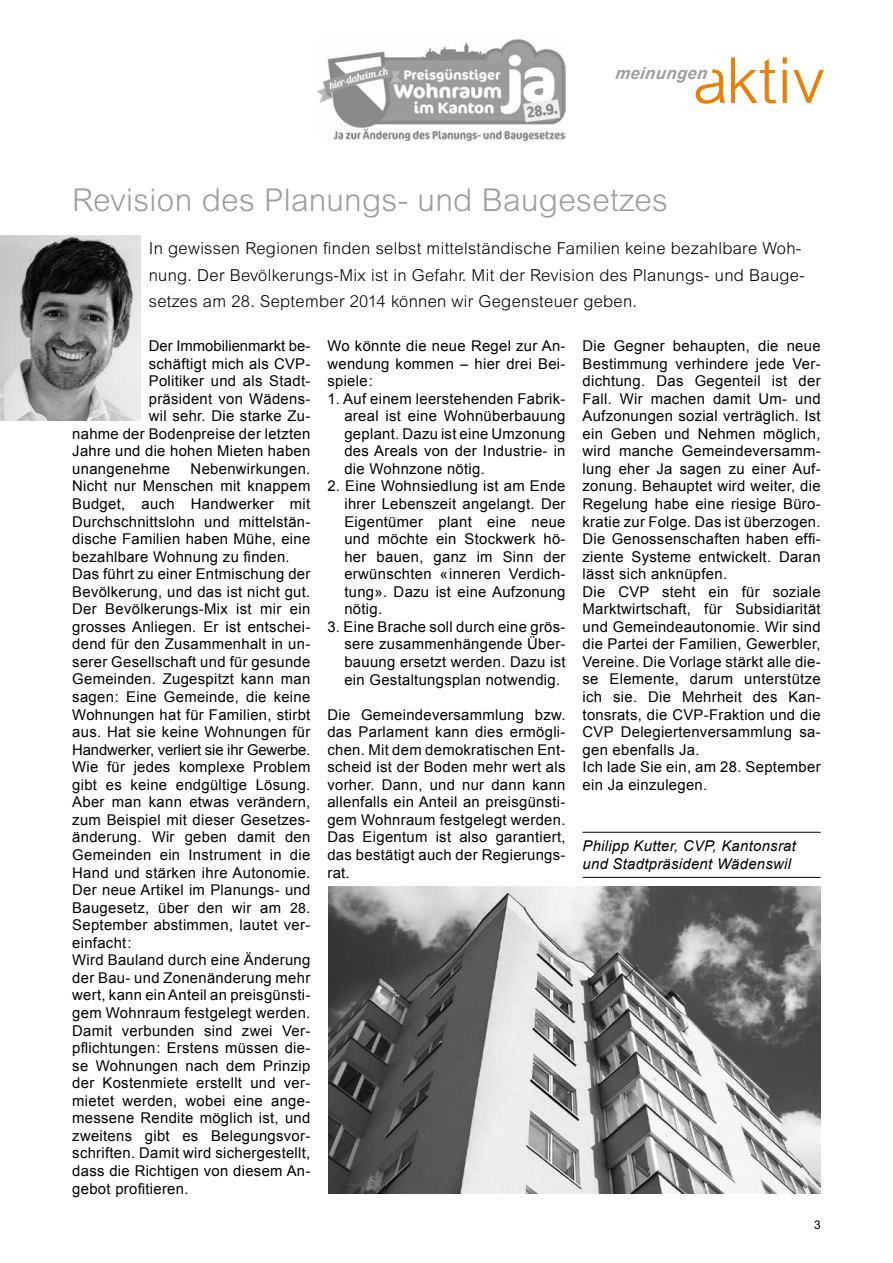
<style>
.page{position:relative;width:893px;height:1263px;background:#fff}
.page>*{position:absolute;margin:0;border:0;box-sizing:border-box;transform-origin:0 0}
.t1{font:300 63.15px "Arial MT Std";letter-spacing:.02em;color:#ee7f04}
.t2{font:300 31.5px "Arial MT Std";letter-spacing:.01em;color:#9c9e9f}
.t3{font:italic 700 16.8px "Arial";color:#9c9e9f}
.t4{font:300 16.5px/26.2px "Arial MT Std";letter-spacing:.02em;color:#000}
.t5{font:14.85px/17.5px "Arial";letter-spacing:.02em;color:#000;text-align:justify}
.t6{font:italic 14.85px/17.5px "Arial";letter-spacing:.02em;color:#000}
.t7{font:14.85px "Arial";color:#000}
.t8{font:12px "Arial";color:#000}
.s1{font-size:14.1px}
</style>
<div class="page">
<img style="left:0;top:235px;width:140px;height:186px">
<img style="left:317px;top:39px;width:249px;height:101px">
<img style="left:329px;top:887px;width:492px;height:306px">
<hr style="left:583px;top:877px;width:238px;height:1px;background:#000">
<hr style="left:583px;top:832px;width:238px;height:1px;background:#000">
<h1 class="t1" style="left:693px;top:45px;width:133px">aktiv</h1>
<p class="t3" style="left:615px;top:61px;width:31px">mei</p>
<p class="t3" style="left:617px;top:61px;width:94px">meinungen</p>
<h2 class="t2" style="left:72px;top:182px;width:597px">Revision des Planungs- und Baugesetzes</h2>
<p class="t4" style="left:149px;top:235px;width:658px">In gewissen Regionen finden selbst mittelständische Familien keine bezahlbare Woh&shy;nung. Der Bevölkerungs-M ix ist in Gefahr. M it der Revision des Planungs- und Bauge&shy;setzes am 28. September 2014 können wir Gegensteuer geben.</p>
<p class="t7" style="left:149px;top:336px;width:163px">Der Immobilienmarkt be-</p>
<p class="t5" style="left:149px;top:355px;width:163px">schäftigt mich als CVP-</p>
<p class="t5" style="left:149px;top:372px;width:163px">Politiker und als Stadt-</p>
<p class="t5" style="left:149px;top:390px;width:163px">präsident von Wädens-</p>
<p class="t5" style="left:149px;top:407px;width:163px">wil sehr. Die starke Zu-</p>
<p class="t5" style="left:72px;top:425px;width:240px">nahme der Bodenpreise der letzten</p>
<p class="t5" style="left:72px;top:442px;width:240px">Jahre und die hohen Mieten haben</p>
<p class="t5" style="left:72px;top:460px;width:99px">unangenehme</p>
<p class="t5" style="left:72px;top:460px;width:240px;text-align:left;text-indent:118px">Nebenwirkungen.<br>Nicht nur Menschen mit knappem<br>Budget, auch Handwerker mit<br>Durchschnittslohn und mittelstän&shy;dische Familien haben Mühe, eine bezahlbare Wohnung zu finden.<br>Das führt zu einer Entmischung der<br>Bevölkerung, und das ist nicht gut.<br>Der Bevölkerungs-Mix ist mir ein grosses Anliegen. Er ist entschei&shy;dend für den Zusammenhalt in un&shy;serer Gesellschaft und für gesunde<br>Gemeinden. Zugespitzt kann man sagen: Eine Gemeinde, die keine<br>Wohnungen hat für Familien, stirbt aus. Hat sie keine Wohnungen für<br>Handwerker, verliert sie ihr Gewerbe.<br>Wie für jedes komplexe Problem gibt es keine endgültige Lösung.<br>Aber man kann etwas verändern, zum Beispiel mit dieser Gesetzes&shy;änderung. Wir geben damit den<br>Gemeinden ein Instrument in die<br>Hand und stärken ihre Autonomie.<br>Der neue Artikel im Planungs- und<br>Baugesetz, über den wir am <span class="s1">28</span>.<br>September abstimmen, lautet ver&shy;einfacht:<br>Wird Bauland durch eine Änderung der Bau- und Zonenänderung mehr wert, kann ein Anteil an preisgünsti&shy;gem Wohnraum festgelegt werden.<br>Damit verbunden sind zwei Ver&shy;pflichtungen: Erstens müssen die&shy;se Wohnungen nach dem Prinzip der Kostenmiete erstellt und ver&shy;mietet werden, wobei eine ange&shy;messene Rendite möglich ist, und zweitens gibt es Belegungsvor&shy;schriften. Damit wird sichergestellt, dass die Richtigen von diesem An&shy;gebot profitieren.</p>
<p class="t5" style="left:327px;top:337px;width:240px">Wo könnte die neue Regel zur An&shy;wendung kommen – hier drei Bei&shy;spiele:</p>
<p class="t5" style="left:344px;top:390px;width:223px;text-indent:-17px">1. Auf einem leerstehenden Fabrik&shy;areal ist eine Wohnüberbauung geplant. Dazu ist eine Umzonung des Areals von der Industrie- in die Wohnzone nötig.</p>
<p class="t5" style="left:344px;top:478px;width:223px;text-indent:-17px">2. Eine Wohnsiedlung ist am Ende ihrer Lebenszeit angelangt. Der Eigentümer plant eine neue und möchte ein Stockwerk hö&shy;her bauen, ganz im Sinn der erwünschten «inneren Verdich&shy;tung». Dazu ist eine Aufzonung nötig.</p>
<p class="t5" style="left:344px;top:618px;width:223px;text-indent:-17px">3. Eine Brache soll durch eine grös&shy;sere zusammenhängende Über&shy;bauung ersetzt werden. Dazu ist ein Gestaltungsplan notwendig.</p>
<p class="t5" style="left:327px;top:706px;width:240px">Die Gemeindeversammlung bzw. das Parlament kann dies ermögli&shy;chen. Mit dem demokratischen Ent&shy;scheid ist der Boden mehr wert als vorher. Dann, und nur dann kann allenfalls ein Anteil an preisgünsti&shy;gem Wohnraum festgelegt werden.<br>Das Eigentum ist also garantiert, das bestätigt auch der Regierungs&shy;rat.</p>
<p class="t5" style="left:583px;top:337px;width:240px;text-align:left">Die Gegner behaupten, die neue<br>Bestimmung verhindere jede Ver&shy;dichtung. Das Gegenteil ist der<br>Fall. Wir machen damit Um- und<br>Aufzonungen sozial verträglich. Ist ein Geben und Nehmen möglich, wird manche Gemeindeversamm&shy;lung eher Ja sagen zu einer Auf&shy;zonung. Behauptet wird weiter, die<br>Regelung habe eine riesige Büro&shy;kratie zur Folge. Das ist überzogen.<br>Die Genossenschaften haben effi&shy;ziente Systeme entwickelt. Daran lässt sich anknüpfen.<br>Die CVP steht ein für soziale<br>Marktwirtschaft, für Subsidiarität und Gemeindeautonomie. Wir sind die Partei der Familien, Gewerbler,<br>Vereine. Die Vorlage stärkt alle die&shy;se Elemente, darum unterstütze ich sie. Die Mehrheit des Kan&shy;tonsrats, die CVP-Fraktion und die<br>CVP Delegiertenversammlung sa&shy;gen ebenfalls Ja.<br>Ich lade Sie ein, am 28. September ein Ja einzulegen.</p>
<p class="t6" style="left:583px;top:837px;width:215px">Philipp Kutter, CVP, Kantonsrat und Stadtpräsident Wädenswil</p>
<p class="t8" style="left:814px;top:1216px;width:8px">3</p>
</div>
